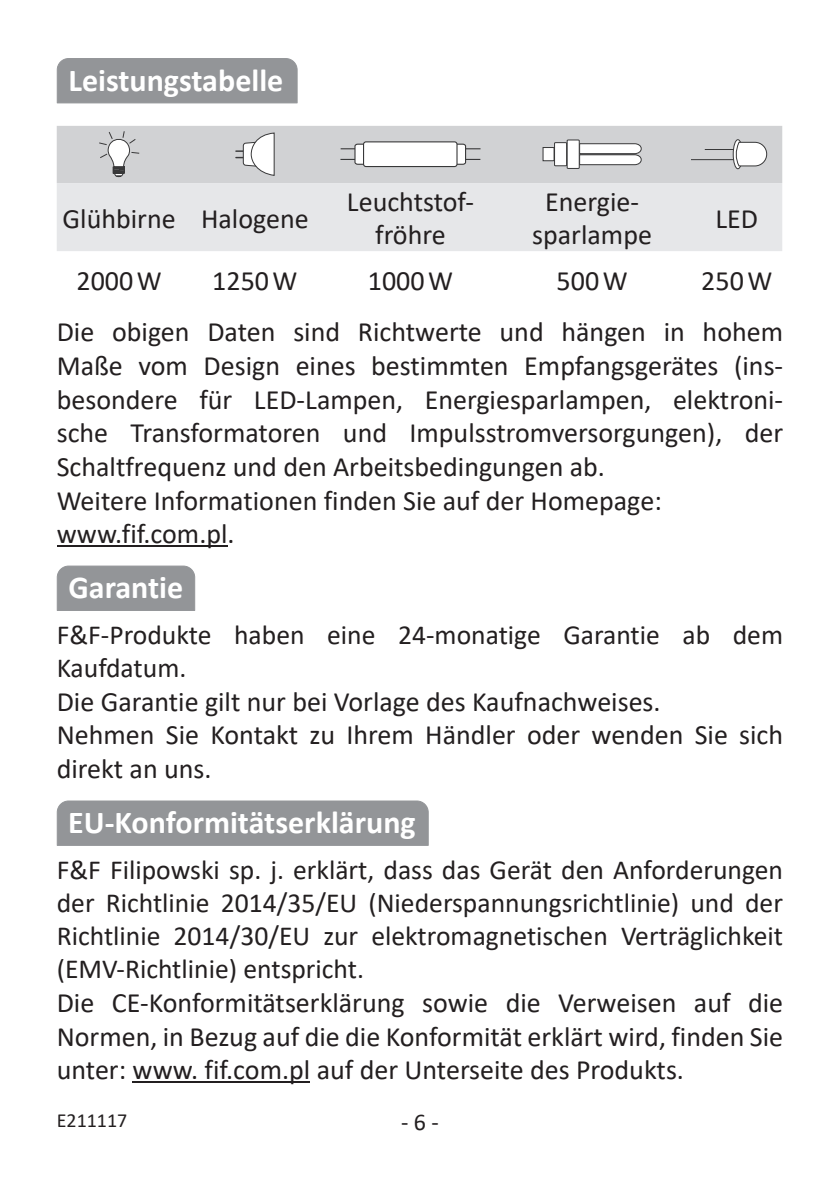
<style>
.page{position:relative;width:840px;height:1191px;background:#fff}
.page>*{position:absolute;margin:0;border:0;box-sizing:border-box;transform-origin:0 0}
.t1{font:700 32px "Calibri";color:#fff}
.t2{font:28px/33.6px "Calibri";color:#231f20}
.t3{font:27.6px/33.2px "Calibri";color:#231f20}
.t4{font:24px "Calibri";color:#231f20}
.t5{font:20px "Calibri";color:#231f20}
</style>
<div class="page">
<hr style="left:57px;top:545px;width:170px;height:2px;background:#231f20">
<hr style="left:132px;top:1081px;width:178px;height:2px;background:#231f20">
<div style="left:57px;top:126px;width:724px;height:57px;background:#d1d2d4"></div>
<div style="left:57px;top:183px;width:724px;height:68px;background:#e6e7e9"></div>
<svg style="left:92px;top:130px;width:51px;height:47px"></svg>
<svg style="left:236px;top:132px;width:39px;height:44px"></svg>
<hr style="left:340px;top:148px;width:140px;height:1px;background:#383839">
<hr style="left:340px;top:159px;width:140px;height:1px;background:#383839">
<div style="left:355px;top:144px;width:110px;height:20px;background:#fff;border-radius:2px"></div>
<div style="left:354px;top:144px;width:112px;height:21px;border:1px solid #383839;border-radius:2px"></div>
<div style="left:363px;top:142px;width:93px;height:24px;background:#fff;border-radius:2px"></div>
<div style="left:363px;top:141px;width:94px;height:26px;border:1px solid #383839;border-radius:2px"></div>
<svg style="left:542px;top:142px;width:99px;height:24px"></svg>
<div style="left:567px;top:140px;width:12px;height:28px;background:#fff"></div>
<div style="left:566px;top:140px;width:13px;height:29px;border:1px solid #383839"></div>
<div style="left:732px;top:139px;width:10px;height:30px;border:1px solid #383839;border-radius:50%"></div>
<svg style="left:704px;top:142px;width:62px;height:24px"></svg>
<hr style="left:691px;top:159px;width:42px;height:1px;background:#383839">
<div style="left:57px;top:58px;width:240px;height:45px;background:#939598"></div>
<div style="left:57px;top:565px;width:138px;height:46px;background:#939598"></div>
<div style="left:57px;top:800px;width:371px;height:46px;background:#939598"></div>
<p class="t1" style="left:68px;top:58px;width:216px">Leistungstabelle</p>
<p class="t2" style="left:63px;top:201px;width:247px">Glühbirne Halogene</p>
<p class="t2" style="left:347px;top:184px;width:128px;text-align:center">Leuchtstof&shy;fröhre</p>
<p class="t2" style="left:532px;top:184px;width:121px;text-align:center">Energie&shy;sparlampe</p>
<p class="t2" style="left:715px;top:201px;width:44px">LED</p>
<p class="t2" style="left:57px;top:254px;width:727px;line-height:51.6px;text-indent:644px">250 W<br>Die obigen Daten sind Richtwerte und hängen in hohem</p>
<p class="t2" style="left:57px;top:348px;width:727px">Maße vom Design eines bestimmten Empfangsgerätes (ins&shy;besondere für LED-Lampen, Energiesparlampen, elektroni&shy;sche Transformatoren und Impulsstromversorgungen), der Schaltfrequenz und den Arbeitsbedingungen ab.<br>Weitere Informationen finden Sie auf der Homepage: www.fif.com.pl.</p>
<p class="t2" style="left:76px;top:263px;width:87px">2000 W</p>
<p class="t2" style="left:212px;top:263px;width:87px">1250 W</p>
<p class="t2" style="left:367px;top:263px;width:87px">1000 W</p>
<p class="t2" style="left:556px;top:263px;width:73px">500 W</p>
<p class="t1" style="left:68px;top:565px;width:116px">Garantie</p>
<p class="t3" style="left:57px;top:617px;width:727px">F&amp;F-Produkte haben eine 24-monatige Garantie ab dem<br>Kaufdatum.</p>
<p class="t2" style="left:57px;top:684px;width:727px">Die Garantie gilt nur bei Vorlage des Kaufnachweises.<br>Nehmen Sie Kontakt zu Ihrem Händler oder wenden Sie sich direkt an uns.</p>
<p class="t1" style="left:68px;top:800px;width:349px">EU-Konformitätserklärung</p>
<p class="t3" style="left:57px;top:852px;width:727px;text-align:justify">F&amp;F Filipowski sp. j. erklärt, dass das Gerät den Anforderungen der Richtlinie 2014/35/EU (Niederspannungsrichtlinie) und der Richtlinie 2014/30/EU zur elektromagnetischen Verträglichkeit (EMV-Richtlinie) entspricht.</p>
<p class="t2" style="left:57px;top:985px;width:727px;text-align:justify">Die CE-Konformitätserklärung sowie die Verweisen auf die Normen, in Bezug auf die die Konformität erklärt wird, finden Sie unter: www. fif.com.pl auf der Unterseite des Produkts.</p>
<p class="t5" style="left:57px;top:1106px;width:72px">E211117</p>
<p class="t4" style="left:401px;top:1105px;width:39px">- 6 -</p>
</div>
